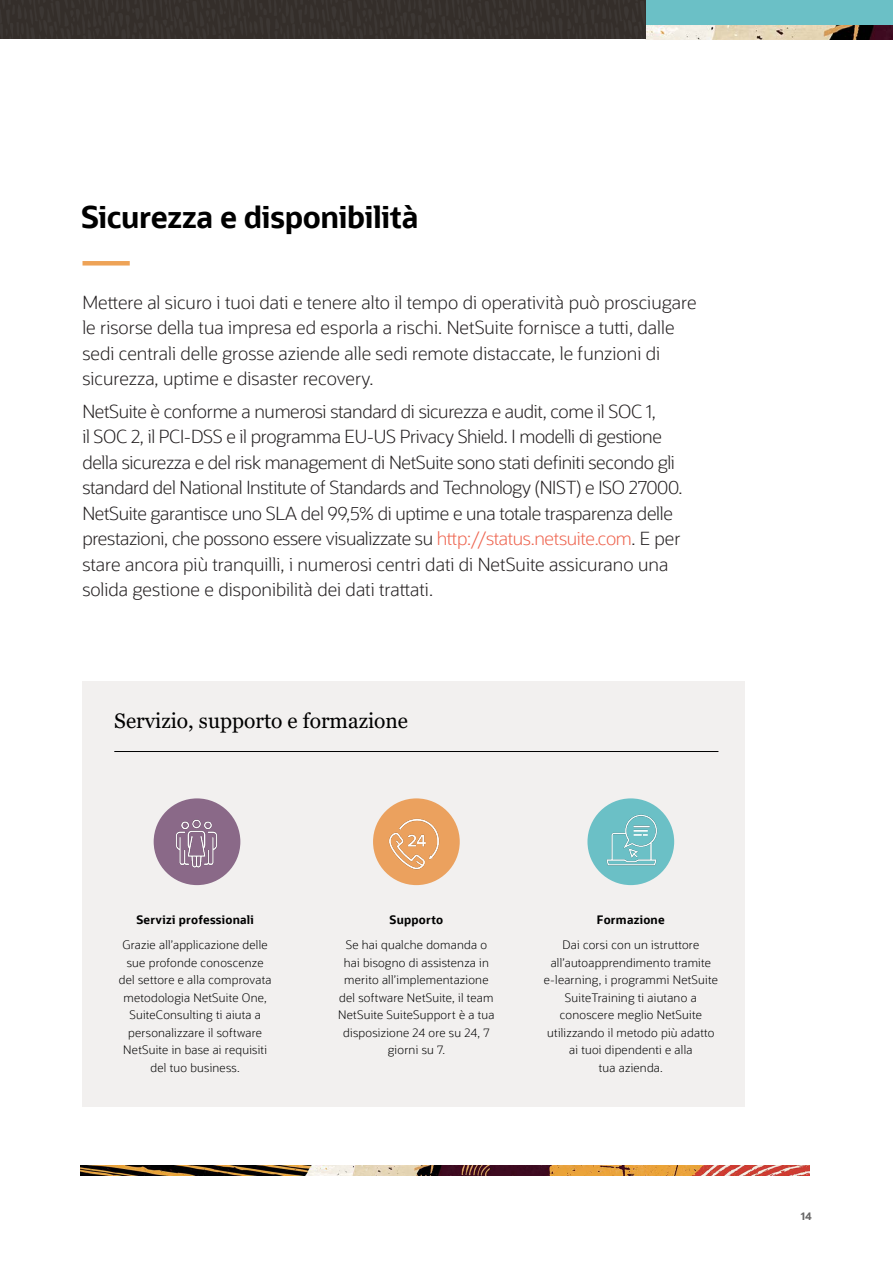
<style>
.page{position:relative;width:893px;height:1263px;background:#fff}
.page>*{position:absolute;margin:0;border:0;box-sizing:border-box;transform-origin:0 0}
.H1_2019{font:700 30px "Oracle Sans";letter-spacing:-.015em;color:#000}
.t1{font:21px "Georgia";color:#000}
.Body{font:300 18px/25.5px "Oracle Sans";letter-spacing:-.02em;color:#231f20}
.Body-2{font:300 18px/25.5px "Oracle Sans";color:#231f20}
.t2{font:300 11.7px/17.5px "Oracle Sans";letter-spacing:.02em;color:#000;text-align:center}
.t3{font:700 11.7px "Oracle Sans";letter-spacing:.02em;color:#000}
.t4{font:700 10.5px "Oracle Sans";color:#676666}
.s1{color:#ee644f}
</style>
<div class="page">
<div style="left:82px;top:261px;width:48px;height:5px;background:#eea357"></div>
<div style="left:82px;top:682px;width:663px;height:425px;background:#f2f0ef"></div>
<hr style="left:114px;top:751px;width:604px;height:1px;background:#000">
<div style="left:154px;top:798px;width:86px;height:87px;background:#8a6988;border-radius:50%"></div>
<div style="left:373px;top:798px;width:87px;height:87px;background:#eba15e;border-radius:50%"></div>
<div style="left:587px;top:798px;width:87px;height:87px;background:#6bc0c6;border-radius:50%"></div>
<img style="left:606px;top:812px;width:58px;height:54px">
<img style="left:378px;top:814px;width:72px;height:60px">
<img style="left:159px;top:814px;width:74px;height:58px">
<div style="left:646px;top:0;width:247px;height:39px;background:#6bc0c6"></div>
<img style="left:646px;top:26px;width:247px;height:13px">
<img style="left:0;top:0;width:646px;height:39px">
<img style="left:81px;top:1165px;width:729px;height:11px">
<p class="H1_2019" style="left:81px;top:199px;width:339px">Sicurezza e disponibilità</p>
<p class="Body-2" style="left:82px;top:290px;width:616px">Mettere al sicuro i tuoi dati e tenere alto il tempo di operatività può prosciugare le risorse della tua impresa ed esporla a rischi. NetSuite fornisce a tutti, dalle sedi centrali delle grosse aziende alle sedi remote distaccate, le funzioni di sicurezza, uptime e disaster recovery.</p>
<p class="Body" style="left:82px;top:399px;width:602px">NetSuite è conforme a numerosi standard di sicurezza e audit, come il SOC 1,<br>il SOC 2, il PCI-DSS e il programma EU-US Privacy Shield. I modelli di gestione della sicurezza e del risk management di NetSuite sono stati definiti secondo gli standard del National Institute of Standards and Technology (NIST) e ISO 27000.<br>NetSuite garantisce uno SLA del 99,5% di uptime e una totale trasparenza delle prestazioni, che possono essere visualizzate su <span class="s1">http://status.netsuite.com</span>. E per stare ancora più tranquilli, i numerosi centri dati di NetSuite assicurano una solida gestione e disponibilità dei dati trattati.</p>
<p class="t1" style="left:114px;top:708px;width:295px">Servizio, supporto e formazione</p>
<p class="t3" style="left:136px;top:912px;width:119px">Servizi professionali</p>
<p class="t2" style="left:119px;top:936px;width:154px">Grazie all’applicazione delle sue profonde conoscenze del settore e alla comprovata metodologia NetSuite One,<br>SuiteConsulting ti aiuta a personalizzare il software<br>NetSuite in base ai requisiti del tuo business.</p>
<p class="t3" style="left:389px;top:912px;width:55px">Supporto</p>
<p class="t2" style="left:338px;top:936px;width:158px">Se hai qualche domanda o hai bisogno di assistenza in merito all’implementazione del software NetSuite, il team<br>NetSuite SuiteSupport è a tua disposizione 24 ore su 24, 7 giorni su 7.</p>
<p class="t3" style="left:597px;top:912px;width:69px">Formazione</p>
<p class="t2" style="left:544px;top:936px;width:175px">Dai corsi con un istruttore all’autoapprendimento tramite e-learning, i programmi NetSuite<br>SuiteTraining ti aiutano a conoscere meglio NetSuite utilizzando il metodo più adatto ai tuoi dipendenti e alla<br>tua azienda.</p>
<p class="t4" style="left:801px;top:1209px;width:12px">14</p>
</div>
